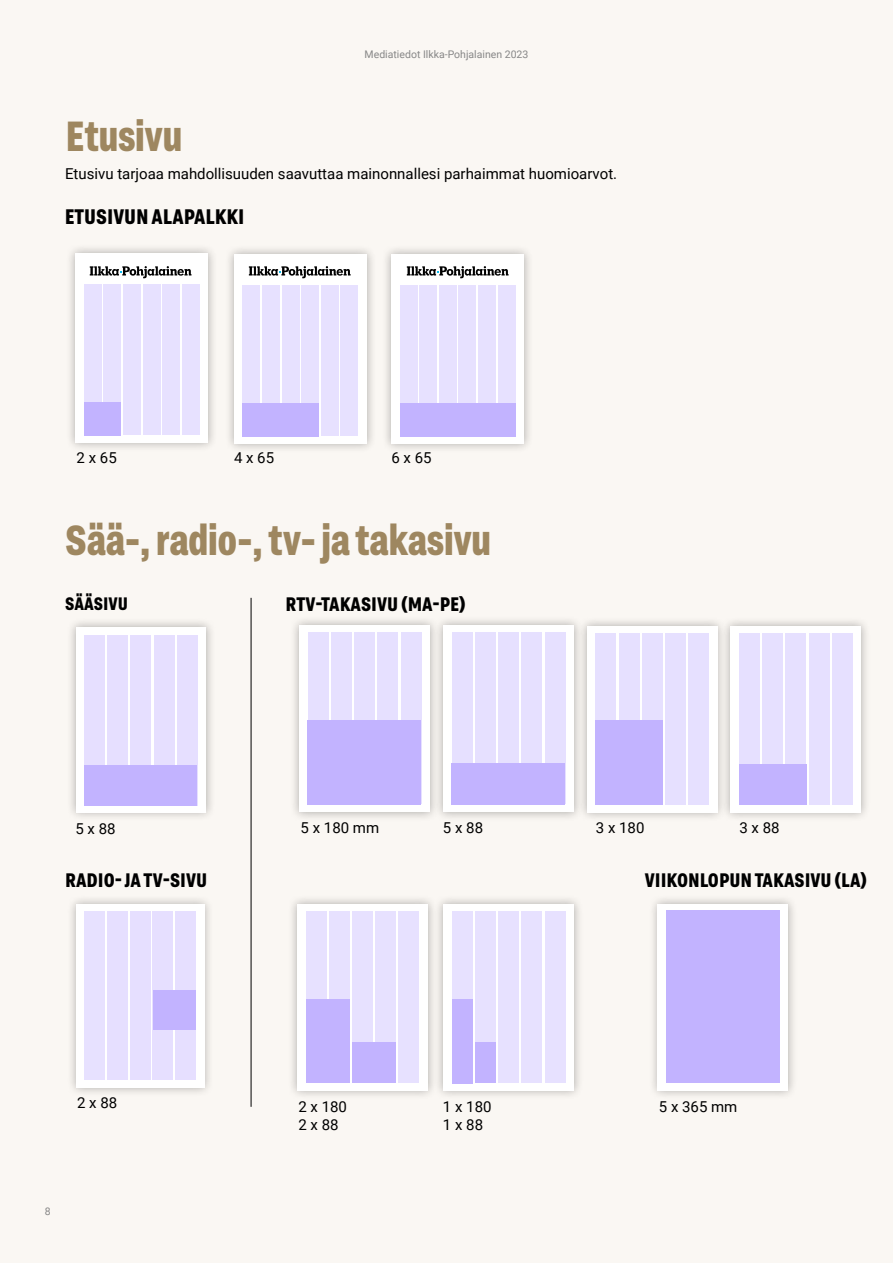
<style>
.page{position:relative;width:893px;height:1263px;background:#faf7f3}
.page>*{position:absolute;margin:0;border:0;box-sizing:border-box;transform-origin:0 0}
.t1{font:700 42px "Grtsk Zetta";color:#9e8760}
.t2{font:700 21px "Grtsk Zetta";color:#000}
.t3{font:700 19.5px "Grtsk Zetta";color:#000}
.t4{font:700 18px "Grtsk Zetta";color:#000}
.t5{font:15px/18px "Roboto";color:#000}
.t6{font:10.5px "Roboto";color:#878787}
</style>
<div class="page">
<div style="left:66px;top:244px;width:152px;height:208px;background:#000;opacity:.3"></div>
<div style="left:75px;top:253px;width:133px;height:190px;background:#fff"></div>
<div style="left:84px;top:284px;width:17px;height:151px;background:#e7e1ff"></div>
<div style="left:104px;top:284px;width:17px;height:151px;background:#e7e1ff"></div>
<div style="left:123px;top:284px;width:18px;height:151px;background:#e7e1ff"></div>
<div style="left:143px;top:284px;width:17px;height:151px;background:#e7e1ff"></div>
<div style="left:163px;top:284px;width:17px;height:151px;background:#e7e1ff"></div>
<div style="left:182px;top:284px;width:17px;height:151px;background:#e7e1ff"></div>
<div style="left:84px;top:402px;width:37px;height:33px;background:#c2b3ff"></div>
<div style="left:224px;top:244px;width:152px;height:209px;background:#000;opacity:.3"></div>
<div style="left:234px;top:254px;width:133px;height:190px;background:#fff"></div>
<div style="left:243px;top:285px;width:17px;height:151px;background:#e7e1ff"></div>
<div style="left:262px;top:285px;width:18px;height:151px;background:#e7e1ff"></div>
<div style="left:282px;top:285px;width:17px;height:151px;background:#e7e1ff"></div>
<div style="left:301px;top:285px;width:18px;height:151px;background:#e7e1ff"></div>
<div style="left:321px;top:285px;width:17px;height:151px;background:#e7e1ff"></div>
<div style="left:341px;top:285px;width:17px;height:151px;background:#e7e1ff"></div>
<div style="left:243px;top:403px;width:76px;height:33px;background:#c2b3ff"></div>
<div style="left:381px;top:244px;width:153px;height:209px;background:#000;opacity:.3"></div>
<div style="left:391px;top:254px;width:133px;height:190px;background:#fff"></div>
<div style="left:400px;top:285px;width:17px;height:151px;background:#e7e1ff"></div>
<div style="left:420px;top:285px;width:17px;height:151px;background:#e7e1ff"></div>
<div style="left:439px;top:285px;width:18px;height:151px;background:#e7e1ff"></div>
<div style="left:459px;top:285px;width:17px;height:151px;background:#e7e1ff"></div>
<div style="left:478px;top:285px;width:18px;height:151px;background:#e7e1ff"></div>
<div style="left:498px;top:285px;width:17px;height:151px;background:#e7e1ff"></div>
<div style="left:400px;top:403px;width:115px;height:33px;background:#c2b3ff"></div>
<svg style="left:90px;top:266px;width:101px;height:12px"></svg>
<svg style="left:249px;top:266px;width:102px;height:12px"></svg>
<svg style="left:407px;top:266px;width:102px;height:12px"></svg>
<div style="left:66px;top:894px;width:148px;height:203px;background:#000;opacity:.3"></div>
<svg style="left:76px;top:904px;width:128px;height:183px"></svg>
<div style="left:85px;top:911px;width:20px;height:168px;background:#e7e1ff"></div>
<div style="left:107px;top:911px;width:20px;height:168px;background:#e6dfff"></div>
<div style="left:130px;top:911px;width:20px;height:168px;background:#e6dfff"></div>
<div style="left:153px;top:911px;width:20px;height:168px;background:#e6dfff"></div>
<div style="left:176px;top:911px;width:20px;height:168px;background:#e6dfff"></div>
<div style="left:153px;top:990px;width:43px;height:39px;background:#c2b3ff"></div>
<div style="left:66px;top:617px;width:150px;height:205px;background:#000;opacity:.3"></div>
<div style="left:76px;top:627px;width:130px;height:185px;background:#fff"></div>
<div style="left:85px;top:635px;width:20px;height:170px;background:#e6dfff"></div>
<div style="left:108px;top:635px;width:20px;height:170px;background:#e6dfff"></div>
<div style="left:131px;top:635px;width:20px;height:170px;background:#e6dfff"></div>
<div style="left:154px;top:635px;width:20px;height:170px;background:#e6dfff"></div>
<div style="left:177px;top:635px;width:20px;height:170px;background:#e6dfff"></div>
<div style="left:84px;top:765px;width:113px;height:40px;background:#c2b3ff"></div>
<div style="left:290px;top:615px;width:150px;height:207px;background:#000;opacity:.3"></div>
<div style="left:299px;top:625px;width:131px;height:187px;background:#fff"></div>
<div style="left:354px;top:633px;width:21px;height:171px;background:#e6e0ff"></div>
<div style="left:378px;top:633px;width:20px;height:171px;background:#e6e0ff"></div>
<div style="left:401px;top:633px;width:20px;height:171px;background:#e6e0ff"></div>
<div style="left:308px;top:633px;width:21px;height:171px;background:#e6e0ff"></div>
<div style="left:331px;top:633px;width:21px;height:171px;background:#e6e0ff"></div>
<div style="left:308px;top:720px;width:113px;height:85px;background:#c2b3ff"></div>
<div style="left:648px;top:894px;width:150px;height:206px;background:#000;opacity:.3"></div>
<div style="left:658px;top:904px;width:130px;height:186px;background:#fff"></div>
<div style="left:759px;top:911px;width:21px;height:171px;background:#c2b3ff"></div>
<div style="left:666px;top:911px;width:113px;height:172px;background:#c2b3ff"></div>
<div style="left:577px;top:616px;width:150px;height:206px;background:#000;opacity:.3"></div>
<div style="left:587px;top:626px;width:130px;height:186px;background:#fff"></div>
<div style="left:596px;top:633px;width:20px;height:172px;background:#e6e0ff"></div>
<div style="left:619px;top:633px;width:20px;height:172px;background:#e6e0ff"></div>
<div style="left:642px;top:633px;width:20px;height:172px;background:#e6e0ff"></div>
<div style="left:665px;top:633px;width:21px;height:172px;background:#e6e0ff"></div>
<div style="left:688px;top:633px;width:21px;height:172px;background:#e6e0ff"></div>
<div style="left:595px;top:720px;width:67px;height:85px;background:#c2b3ff"></div>
<div style="left:721px;top:616px;width:150px;height:206px;background:#000;opacity:.3"></div>
<div style="left:730px;top:626px;width:131px;height:186px;background:#fff"></div>
<div style="left:739px;top:633px;width:21px;height:172px;background:#e6e0ff"></div>
<div style="left:762px;top:633px;width:21px;height:172px;background:#e6e0ff"></div>
<div style="left:786px;top:633px;width:20px;height:172px;background:#e6e0ff"></div>
<div style="left:809px;top:633px;width:20px;height:172px;background:#e6e0ff"></div>
<div style="left:832px;top:633px;width:20px;height:172px;background:#e6e0ff"></div>
<div style="left:433px;top:615px;width:151px;height:207px;background:#000;opacity:.3"></div>
<div style="left:443px;top:625px;width:131px;height:187px;background:#fff"></div>
<div style="left:452px;top:633px;width:20px;height:171px;background:#e6e0ff"></div>
<div style="left:475px;top:633px;width:21px;height:171px;background:#e6e0ff"></div>
<div style="left:498px;top:633px;width:21px;height:171px;background:#e6e0ff"></div>
<div style="left:522px;top:633px;width:20px;height:171px;background:#e6e0ff"></div>
<div style="left:545px;top:633px;width:20px;height:171px;background:#e6e0ff"></div>
<div style="left:452px;top:763px;width:113px;height:42px;background:#c2b3ff"></div>
<div style="left:739px;top:764px;width:67px;height:41px;background:#c2b3ff"></div>
<div style="left:433px;top:894px;width:151px;height:206px;background:#000;opacity:.3"></div>
<div style="left:443px;top:904px;width:131px;height:186px;background:#fff"></div>
<div style="left:452px;top:911px;width:20px;height:171px;background:#e7e1ff"></div>
<div style="left:475px;top:911px;width:21px;height:171px;background:#e7e1ff"></div>
<div style="left:498px;top:911px;width:21px;height:171px;background:#e7e1ff"></div>
<div style="left:522px;top:911px;width:20px;height:171px;background:#e7e1ff"></div>
<div style="left:545px;top:911px;width:20px;height:171px;background:#e7e1ff"></div>
<div style="left:452px;top:999px;width:21px;height:84px;background:#c2b3ff"></div>
<hr style="left:251px;top:598px;width:1px;height:509px;background:#000">
<div style="left:287px;top:894px;width:150px;height:206px;background:#000;opacity:.3"></div>
<div style="left:297px;top:904px;width:131px;height:186px;background:#fff"></div>
<div style="left:352px;top:911px;width:21px;height:171px;background:#e7e1ff"></div>
<div style="left:375px;top:911px;width:21px;height:171px;background:#e7e1ff"></div>
<div style="left:399px;top:911px;width:20px;height:171px;background:#e7e1ff"></div>
<div style="left:306px;top:911px;width:20px;height:171px;background:#e7e1ff"></div>
<div style="left:329px;top:911px;width:21px;height:171px;background:#e7e1ff"></div>
<div style="left:306px;top:999px;width:44px;height:83px;background:#c2b3ff"></div>
<div style="left:352px;top:1041px;width:44px;height:41px;background:#c2b3ff"></div>
<div style="left:475px;top:1042px;width:20px;height:41px;background:#c2b3ff"></div>
<p class="t6" style="left:365px;top:47px;width:165px">Mediatiedot Ilkka-Pohjalainen 2023</p>
<h1 class="t1" style="left:65px;top:110px;width:119px">Etusivu</h1>
<p class="t5" style="left:65px;top:164px;width:554px">Etusivu tarjoaa mahdollisuuden saavuttaa mainonnallesi parhaimmat huomioarvot.</p>
<h2 class="t2" style="left:65px;top:204px;width:181px">ETUSIVUN ALAPALKKI</h2>
<p class="t5" style="left:77px;top:448px;width:42px">2 x 65</p>
<p class="t5" style="left:234px;top:448px;width:42px">4 x 65</p>
<p class="t5" style="left:391px;top:448px;width:42px">6 x 65</p>
<h1 class="t1" style="left:65px;top:514px;width:428px">Sää-, radio-, tv- ja takasivu</h1>
<p class="t4" style="left:65px;top:593px;width:64px">SÄÄSIVU</p>
<h3 class="t3" style="left:286px;top:592px;width:182px">RTV-TAKASIVU (MA-PE)</h3>
<p class="t5" style="left:75px;top:819px;width:42px">5 x 88</p>
<h3 class="t3" style="left:65px;top:868px;width:144px">RADIO- JA TV-SIVU</h3>
<p class="t5" style="left:77px;top:1093px;width:42px">2 x 88</p>
<p class="t6" style="left:45px;top:1203px;width:7px">8</p>
<p class="t5" style="left:301px;top:818px;width:80px">5 x 180 mm</p>
<p class="t5" style="left:443px;top:818px;width:42px">5 x 88</p>
<p class="t5" style="left:596px;top:818px;width:50px">3 x 180</p>
<p class="t5" style="left:739px;top:818px;width:42px">3 x 88</p>
<h3 class="t3" style="left:645px;top:868px;width:224px">VIIKONLOPUN TAKASIVU (LA)</h3>
<p class="t5" style="left:298px;top:1097px;width:50px">2 x 180<br>2 x 88</p>
<p class="t5" style="left:443px;top:1097px;width:50px">1 x 180<br>1 x 88</p>
<p class="t5" style="left:659px;top:1097px;width:80px">5 x 365 mm</p>
</div>
